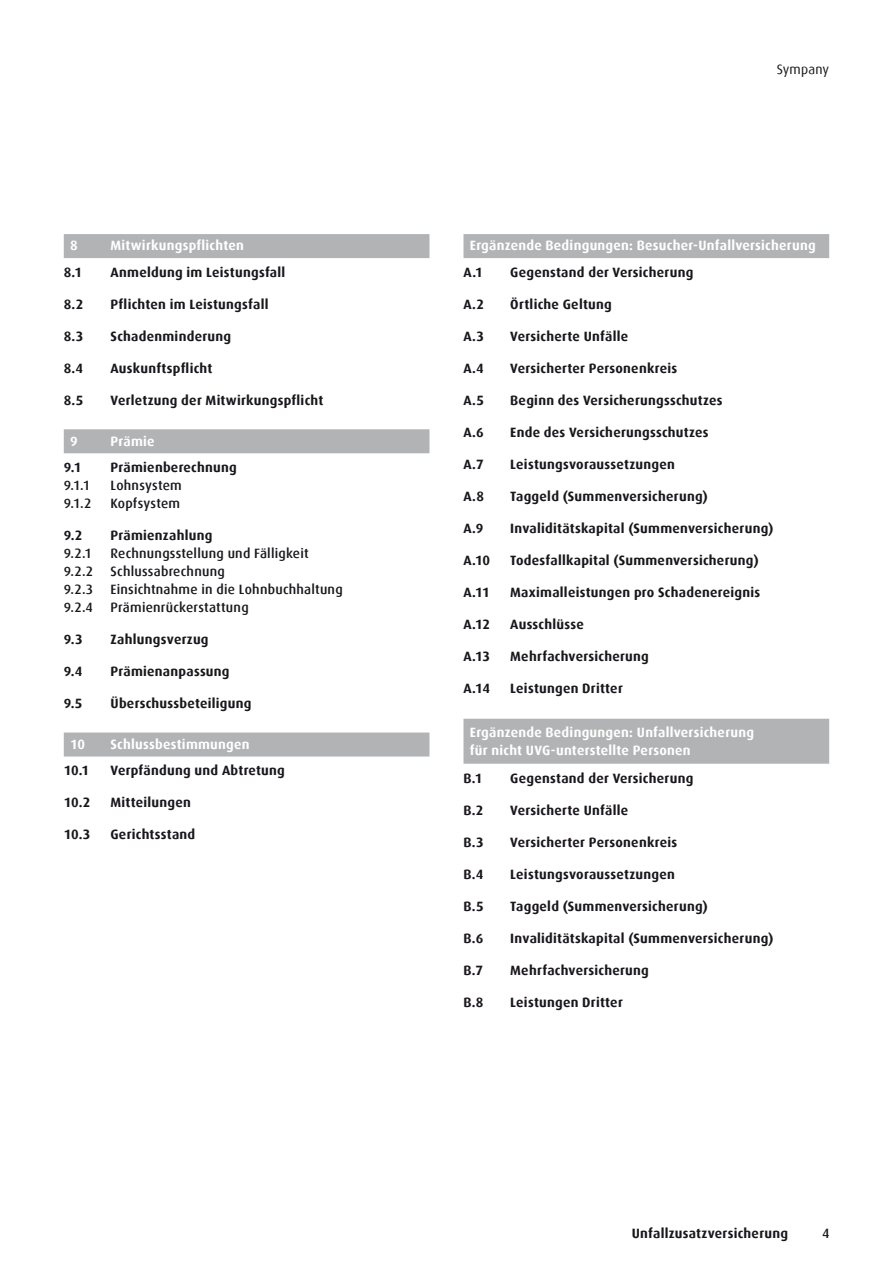
<style>
.page{position:relative;width:893px;height:1263px;background:#fff}
.page>*{position:absolute;margin:0;border:0;box-sizing:border-box;transform-origin:0 0}
.t1{font:700 13.5px "Dax";letter-spacing:.02em;color:#1a171c}
.t2{font:700 13.5px/18px "Dax";letter-spacing:.02em;color:#fff}
.t3{font:500 13.5px "Dax";letter-spacing:.015em;color:#1a171c}
.t4{font:13.5px "Dax";letter-spacing:.015em;color:#1a171c}
</style>
<div class="page">
<div style="left:64px;top:234px;width:365px;height:24px;background:#b1b3b4"></div>
<div style="left:64px;top:429px;width:365px;height:24px;background:#b1b3b4"></div>
<div style="left:64px;top:732px;width:365px;height:24px;background:#b1b3b4"></div>
<div style="left:463px;top:234px;width:366px;height:24px;background:#b1b3b4"></div>
<div style="left:463px;top:719px;width:366px;height:45px;background:#b1b3b4"></div>
<p class="t2" style="left:70px;top:237px;width:9px">8</p>
<p class="t2" style="left:111px;top:237px;width:135px">Mitwirkungspflichten</p>
<p class="t1" style="left:64px;top:265px;width:20px">8.1</p>
<p class="t1" style="left:111px;top:265px;width:176px">Anmeldung im Leistungsfall</p>
<p class="t1" style="left:64px;top:297px;width:21px">8.2</p>
<p class="t1" style="left:111px;top:297px;width:160px">Pflichten im Leistungsfall</p>
<p class="t1" style="left:64px;top:329px;width:21px">8.3</p>
<p class="t1" style="left:111px;top:329px;width:122px">Schadenminderung</p>
<p class="t1" style="left:64px;top:361px;width:21px">8.4</p>
<p class="t1" style="left:111px;top:361px;width:103px">Auskunftspflicht</p>
<p class="t1" style="left:64px;top:393px;width:21px">8.5</p>
<p class="t1" style="left:111px;top:393px;width:214px">Verletzung der Mitwirkungspflicht</p>
<p class="t2" style="left:70px;top:432px;width:9px">9</p>
<p class="t2" style="left:111px;top:432px;width:46px">Prämie</p>
<p class="t1" style="left:64px;top:460px;width:19px">9.1</p>
<p class="t1" style="left:111px;top:460px;width:128px">Prämienberechnung</p>
<p class="t3" style="left:64px;top:478px;width:28px">9.1.1</p>
<p class="t3" style="left:111px;top:478px;width:73px">Lohnsystem</p>
<p class="t3" style="left:64px;top:496px;width:29px">9.1.2</p>
<p class="t3" style="left:111px;top:496px;width:71px">Kopfsystem</p>
<p class="t1" style="left:64px;top:528px;width:20px">9.2</p>
<p class="t1" style="left:111px;top:528px;width:103px">Prämienzahlung</p>
<p class="t3" style="left:64px;top:546px;width:30px">9.2.1</p>
<p class="t3" style="left:111px;top:546px;width:200px">Rechnungsstellung und Fälligkeit</p>
<p class="t3" style="left:64px;top:564px;width:31px">9.2.2</p>
<p class="t3" style="left:111px;top:564px;width:116px">Schlussabrechnung</p>
<p class="t3" style="left:64px;top:582px;width:31px">9.2.3</p>
<p class="t3" style="left:111px;top:582px;width:234px">Einsichtnahme in die Lohnbuchhaltung</p>
<p class="t3" style="left:64px;top:600px;width:31px">9.2.4</p>
<p class="t3" style="left:111px;top:600px;width:140px">Prämienrückerstattung</p>
<p class="t1" style="left:64px;top:632px;width:20px">9.3</p>
<p class="t1" style="left:111px;top:632px;width:100px">Zahlungsverzug</p>
<p class="t1" style="left:64px;top:664px;width:20px">9.4</p>
<p class="t1" style="left:111px;top:664px;width:121px">Prämienanpassung</p>
<p class="t1" style="left:64px;top:696px;width:20px">9.5</p>
<p class="t1" style="left:111px;top:696px;width:142px">Überschussbeteiligung</p>
<p class="t2" style="left:70px;top:735px;width:16px">10</p>
<p class="t2" style="left:111px;top:735px;width:141px">Schlussbestimmungen</p>
<p class="t1" style="left:64px;top:763px;width:27px">10.1</p>
<p class="t1" style="left:111px;top:763px;width:176px">Verpfändung und Abtretung</p>
<p class="t1" style="left:64px;top:795px;width:28px">10.2</p>
<p class="t1" style="left:111px;top:795px;width:82px">Mitteilungen</p>
<p class="t1" style="left:64px;top:827px;width:28px">10.3</p>
<p class="t1" style="left:110px;top:827px;width:86px">Gerichtsstand</p>
<p class="t4" style="left:777px;top:62px;width:54px">Sympany</p>
<p class="t2" style="left:470px;top:237px;width:347px">Ergänzende Bedingungen: Besucher-Unfallversicherung</p>
<p class="t1" style="left:463px;top:265px;width:21px">A.1</p>
<p class="t1" style="left:510px;top:265px;width:185px">Gegenstand der Versicherung</p>
<p class="t1" style="left:463px;top:297px;width:22px">A.2</p>
<p class="t1" style="left:510px;top:297px;width:103px">Örtliche Geltung</p>
<p class="t1" style="left:463px;top:329px;width:22px">A.3</p>
<p class="t1" style="left:510px;top:329px;width:119px">Versicherte Unfälle</p>
<p class="t1" style="left:463px;top:361px;width:22px">A.4</p>
<p class="t1" style="left:510px;top:361px;width:168px">Versicherter Personenkreis</p>
<p class="t1" style="left:463px;top:393px;width:22px">A.5</p>
<p class="t1" style="left:510px;top:393px;width:214px">Beginn des Versicherungsschutzes</p>
<p class="t1" style="left:463px;top:425px;width:22px">A.6</p>
<p class="t1" style="left:510px;top:425px;width:200px">Ende des Versicherungsschutzes</p>
<p class="t1" style="left:463px;top:457px;width:22px">A.7</p>
<p class="t1" style="left:510px;top:457px;width:166px">Leistungsvoraussetzungen</p>
<p class="t1" style="left:463px;top:489px;width:22px">A.8</p>
<p class="t1" style="left:510px;top:489px;width:199px">Taggeld (Summenversicherung)</p>
<p class="t1" style="left:463px;top:521px;width:22px">A.9</p>
<p class="t1" style="left:510px;top:521px;width:265px">Invaliditätskapital (Summenversicherung)</p>
<p class="t1" style="left:463px;top:553px;width:28px">A.10</p>
<p class="t1" style="left:510px;top:553px;width:250px">Todesfallkapital (Summenversicherung)</p>
<p class="t1" style="left:463px;top:585px;width:28px">A.11</p>
<p class="t1" style="left:510px;top:585px;width:251px">Maximalleistungen pro Schadenereignis</p>
<p class="t1" style="left:463px;top:617px;width:28px">A.12</p>
<p class="t1" style="left:510px;top:617px;width:75px">Ausschlüsse</p>
<p class="t1" style="left:463px;top:649px;width:28px">A.13</p>
<p class="t1" style="left:510px;top:649px;width:140px">Mehrfachversicherung</p>
<p class="t1" style="left:463px;top:681px;width:28px">A.14</p>
<p class="t1" style="left:510px;top:681px;width:114px">Leistungen Dritter</p>
<p class="t2" style="left:470px;top:723px;width:286px">Ergänzende Bedingungen: Unfallversicherung für nicht UVG-unterstellte Personen</p>
<p class="t1" style="left:463px;top:770px;width:20px">B.1</p>
<p class="t1" style="left:510px;top:770px;width:185px">Gegenstand der Versicherung</p>
<p class="t1" style="left:463px;top:802px;width:22px">B.2</p>
<p class="t1" style="left:510px;top:802px;width:119px">Versicherte Unfälle</p>
<p class="t1" style="left:463px;top:834px;width:22px">B.3</p>
<p class="t1" style="left:510px;top:834px;width:168px">Versicherter Personenkreis</p>
<p class="t1" style="left:463px;top:866px;width:21px">B.4</p>
<p class="t1" style="left:510px;top:866px;width:166px">Leistungsvoraussetzungen</p>
<p class="t1" style="left:463px;top:899px;width:22px">B.5</p>
<p class="t1" style="left:510px;top:899px;width:199px">Taggeld (Summenversicherung)</p>
<p class="t1" style="left:463px;top:931px;width:21px">B.6</p>
<p class="t1" style="left:510px;top:931px;width:265px">Invaliditätskapital (Summenversicherung)</p>
<p class="t1" style="left:463px;top:963px;width:21px">B.7</p>
<p class="t1" style="left:510px;top:963px;width:140px">Mehrfachversicherung</p>
<p class="t1" style="left:463px;top:995px;width:22px">B.8</p>
<p class="t1" style="left:510px;top:995px;width:114px">Leistungen Dritter</p>
<p class="t1" style="left:632px;top:1225px;width:158px">Unfallzusatzversicherung</p>
<p class="t3" style="left:822px;top:1226px;width:9px">4</p>
</div>
